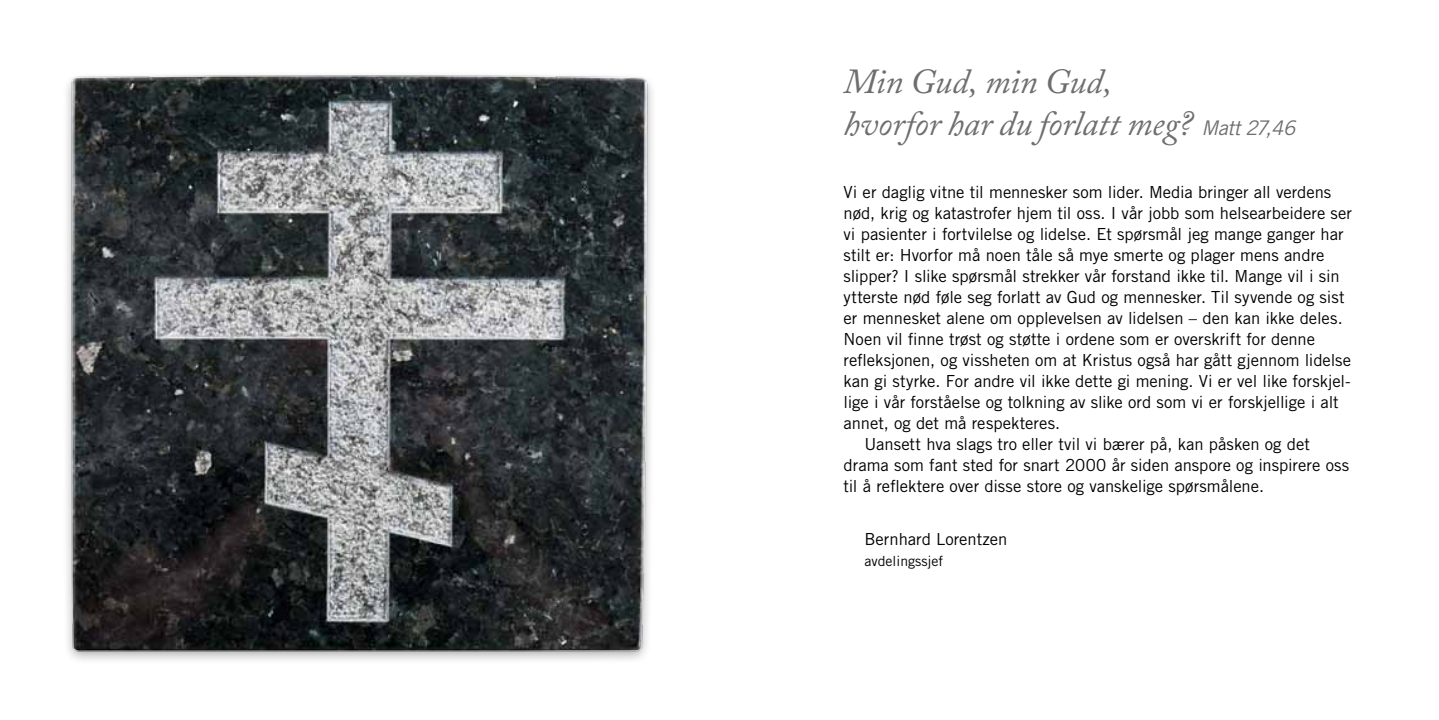
<style>
.page{position:relative;width:1439px;height:720px;background:#fff}
.page>*{position:absolute;margin:0;border:0;box-sizing:border-box;transform-origin:0 0}
.t1{font:italic 35px/42px "Adobe Caslon Pro";color:#6e6e6e}
.t2{font:16.62px "Trade Gothic";color:#000}
.t3{font:14px "Trade Gothic";color:#000}
.s1{font-family:"Trade Gothic";font-size:20.12px}
</style>
<div class="page">
<div style="left:61px;top:70px;width:596px;height:595px;background:#000;opacity:.33"></div>
<img style="left:67px;top:76px;width:585px;height:580px">
<h1 class="t1" style="left:843px;top:60px;width:453px">Min Gud, min Gud,<br>hvorfor har du forlatt meg? <span class="s1">Matt 27,46</span></h1>
<p class="t2" style="left:843px;top:182px;width:489px">Vi er daglig vitne til mennesker som lider. Media bringer all verdens</p>
<p class="t2" style="left:843px;top:203px;width:510px">nød, krig og katastrofer hjem til oss. I vår jobb som helsearbeidere ser</p>
<p class="t2" style="left:843px;top:224px;width:501px">vi pasienter i fortvilelse og lidelse. Et spørsmål jeg mange ganger har</p>
<p class="t2" style="left:843px;top:245px;width:482px">stilt er: Hvorfor må noen tåle så mye smerte og plager mens andre</p>
<p class="t2" style="left:843px;top:266px;width:497px">slipper? I slike spørsmål strekker vår forstand ikke til. Mange vil i sin</p>
<p class="t2" style="left:843px;top:287px;width:502px">ytterste nød føle seg forlatt av Gud og mennesker. Til syvende og sist</p>
<p class="t2" style="left:843px;top:308px;width:501px">er mennesket alene om opplevelsen av lidelsen – den kan ikke deles.</p>
<p class="t2" style="left:843px;top:329px;width:473px">Noen vil finne trøst og støtte i ordene som er overskrift for denne</p>
<p class="t2" style="left:843px;top:350px;width:509px">refleksjonen, og vissheten om at Kristus også har gått gjennom lidelse</p>
<p class="t2" style="left:843px;top:371px;width:509px">kan gi styrke. For andre vil ikke dette gi mening. Vi er vel like forskjel-</p>
<p class="t2" style="left:843px;top:392px;width:497px">lige i vår forståelse og tolkning av slike ord som vi er forskjellige i alt</p>
<p class="t2" style="left:843px;top:413px;width:218px">annet, og det må respekteres.</p>
<p class="t2" style="left:864px;top:434px;width:447px">Uansett hva slags tro eller tvil vi bærer på, kan påsken og det</p>
<p class="t2" style="left:843px;top:455px;width:507px">drama som fant sted for snart 2000 år siden anspore og inspirere oss</p>
<p class="t2" style="left:843px;top:476px;width:422px">til å reflektere over disse store og vanskelige spørsmålene.</p>
<p class="t2" style="left:864px;top:528px;width:144px">Bernhard Lorentzen</p>
<p class="t3" style="left:864px;top:552px;width:80px">avdelingssjef</p>
</div>
